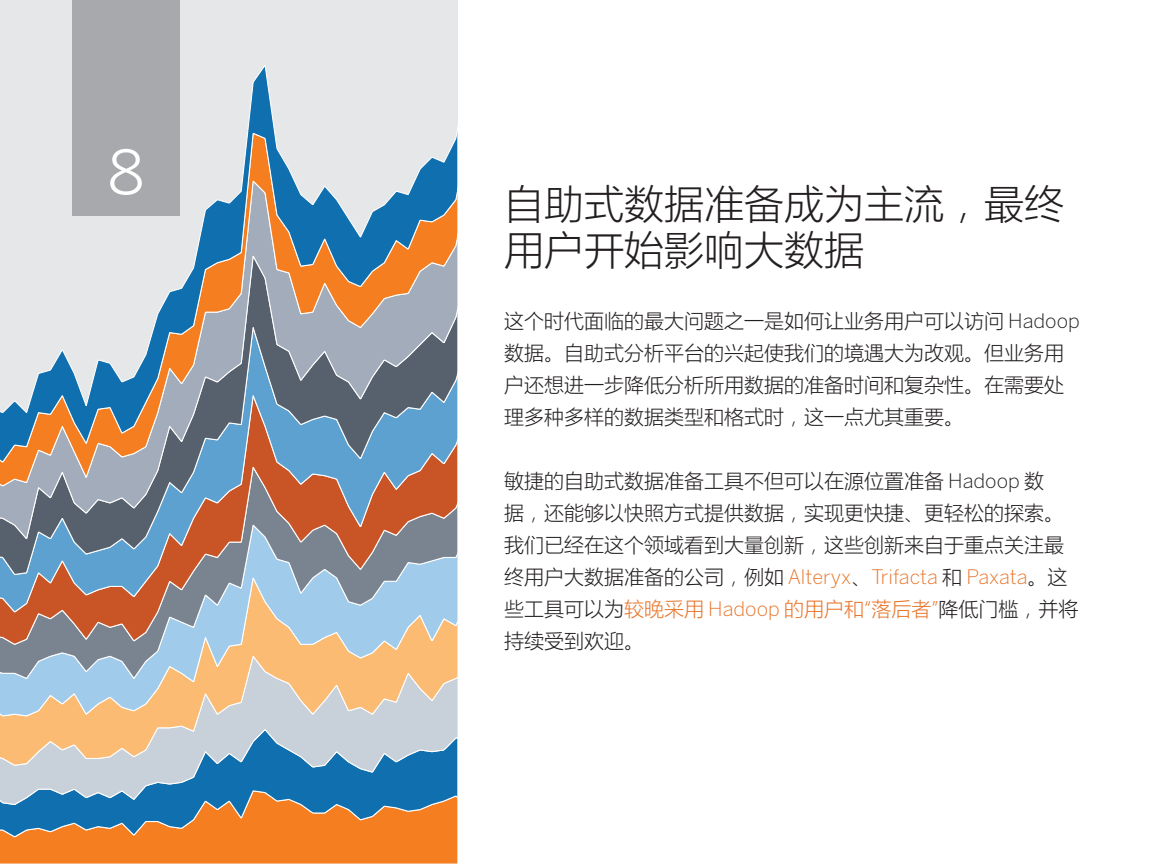
<style>
.page{position:relative;width:1152px;height:864px;background:#fff}
.page>*{position:absolute;margin:0;border:0;box-sizing:border-box;transform-origin:0 0}
.t1{font:60px "Benton Sans";color:#fff}
.t2{font:300 40px/46px "Microsoft Ya Hei";color:#231f20}
.t3{font:300 20px/32px "Microsoft Ya Hei";color:#231f20}
.s1{font-family:"Benton Sans"}
.s2{font-family:"Benton Sans";color:#e8762c}
.s3{color:#e8762c}
</style>
<div class="page">
<svg style="left:0;top:0;width:457px;height:864px;background:#abaaaa"></svg>
<p class="t1" style="left:108px;top:137px;width:38px">8</p>
<p class="t2" style="left:504px;top:180px;width:561px">自助式数据准备成为主流，最终用户开始影响大数据</p>
<p class="t3" style="left:504px;top:304px;width:577px">这个时代面临的最大问题之一是如何让业务用户可以访问 <span class="s1">Hadoop</span>数据。自助式分析平台的兴起使我们的境遇大为改观。但业务用户还想进一步降低分析所用数据的准备时间和复杂性。在需要处理多种多样的数据类型和格式时，这一点尤其重要。</p>
<p class="t3" style="left:504px;top:464px;width:576px">敏捷的自助式数据准备工具不但可以在源位置准备 <span class="s1">Hadoop</span> 数<br>据，还能够以快照方式提供数据，实现更快捷、更轻松的探索。我们已经在这个领域看到大量创新，这些创新来自于重点关注最终用户大数据准备的公司，例如 <span class="s2">Alteryx</span>、<span class="s2">Trifacta</span> 和 <span class="s2">Paxata</span>。这些工具可以为<span class="s3">较晚采用</span> <span class="s2">Hadoop</span> <span class="s3">的用户和“落后者”</span>降低门槛，并将持续受到欢迎。</p>
</div>
